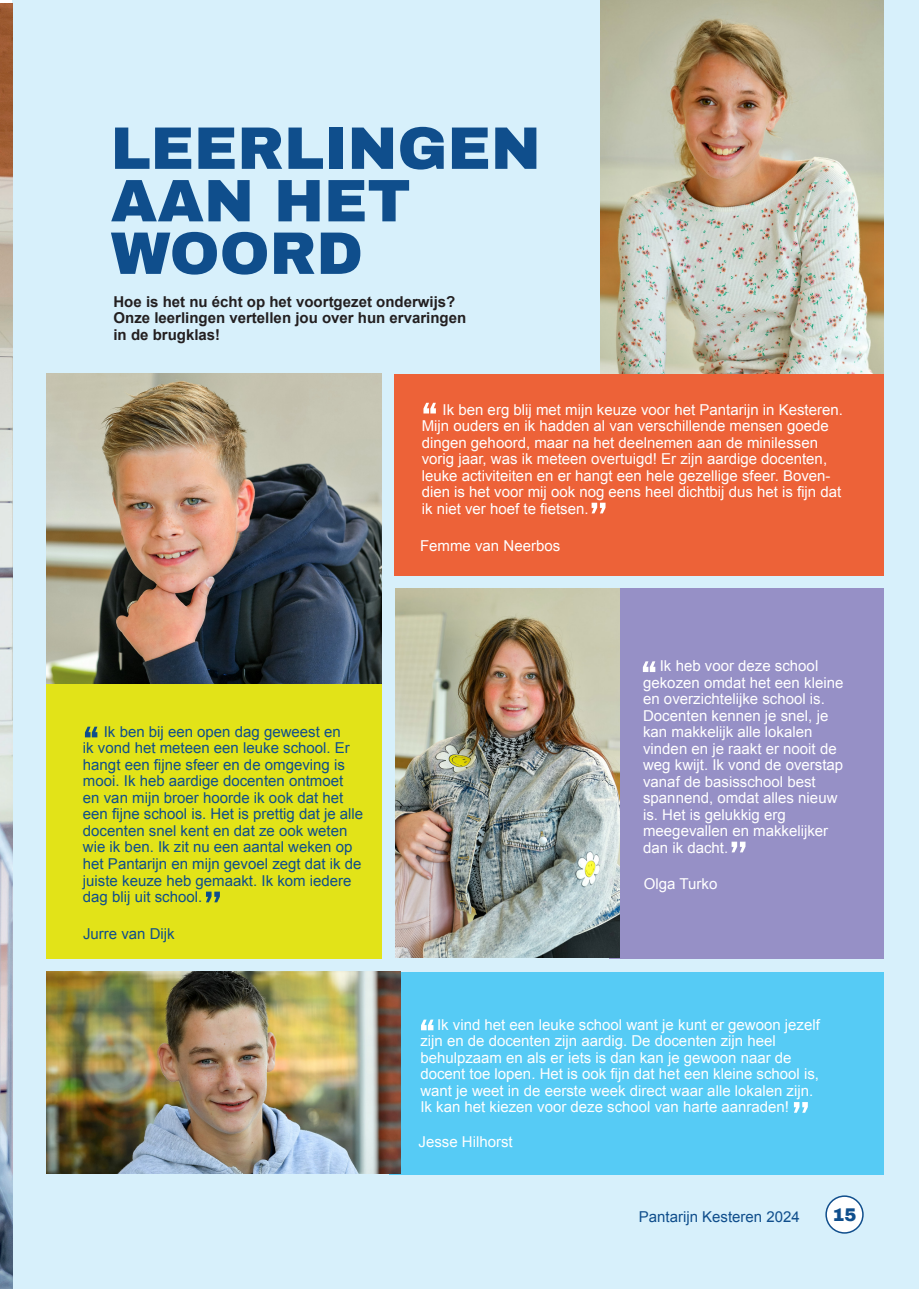
<style>
.page{position:relative;width:919px;height:1289px;background:#fff}
.page>*{position:absolute;margin:0;border:0;box-sizing:border-box;transform-origin:0 0}
.t1{font:900 60px/52.5px "Archivo";color:#0f4e8c}
.t2{font:900 18px "Archivo";color:#0f4e8c}
.t3{font:15px/16.5px "Arial";color:#fff}
.t4{font:15px/16.5px "Arial";color:#0f4e8c}
.t5{font:700 15px/16.5px "Arial";color:#231f20}
</style>
<div class="page">
<div style="left:13px;top:0;width:905px;height:1288px;background:#d7f0fb"></div>
<div style="left:46px;top:684px;width:336px;height:274px;background:#e2e318"></div>
<svg style="left:278px;top:683px;width:64px;height:1px"></svg>
<div style="left:389px;top:971px;width:494px;height:203px;background:#56cbf5"></div>
<div style="left:609px;top:588px;width:274px;height:370px;background:#9690c6"></div>
<svg style="left:619px;top:614px;width:1px;height:63px"></svg>
<div style="left:394px;top:374px;width:489px;height:201px;background:#ed6238"></div>
<svg style="left:423px;top:403px;width:13px;height:10px"></svg>
<svg style="left:591px;top:502px;width:14px;height:11px"></svg>
<svg style="left:642px;top:661px;width:13px;height:11px"></svg>
<svg style="left:731px;top:841px;width:14px;height:11px"></svg>
<svg style="left:85px;top:726px;width:12px;height:11px"></svg>
<svg style="left:206px;top:891px;width:14px;height:11px"></svg>
<svg style="left:793px;top:1102px;width:14px;height:10px"></svg>
<svg style="left:421px;top:1019px;width:12px;height:11px"></svg>
<img style="left:600px;top:0;width:283px;height:374px">
<img style="left:46px;top:373px;width:335px;height:310px">
<img style="left:46px;top:971px;width:354px;height:202px">
<img style="left:396px;top:588px;width:223px;height:369px">
<img style="left:0;top:3px;width:13px;height:1285px">
<div style="left:826px;top:1196px;width:36px;height:36px;background:#fff;border-radius:50%"></div>
<div style="left:825px;top:1195px;width:38px;height:38px;border:2px solid #0f4e8c;border-radius:50%"></div>
<h1 class="t1" style="left:111px;top:122px;width:431px">LEERLINGEN<br>AAN HET<br>WOORD</h1>
<p class="t5" style="left:113px;top:294px;width:354px">Hoe is het nu écht op het voortgezet onderwijs?<br>Onze leerlingen vertellen jou over hun ervaringen in de brugklas!</p>
<p class="t4" style="left:83px;top:723px;width:282px;text-indent:21px">Ik ben bij een open dag geweest en<br>ik vond het meteen een leuke school. Er hangt een fijne sfeer en de omgeving is mooi. Ik heb aardige docenten ontmoet en van mijn broer hoorde ik ook dat het een fijne school is. Het is prettig dat je alle docenten snel kent en dat ze ook weten wie ik ben. Ik zit nu een aantal weken op het Pantarijn en mijn gevoel zegt dat ik de juiste keuze heb gemaakt. Ik kom iedere dag blij uit school.</p>
<p class="t4" style="left:83px;top:926px;width:93px">Jurre van Dijk</p>
<p class="t3" style="left:421px;top:401px;width:423px;text-indent:21px">Ik ben erg blij met mijn keuze voor het Pantarijn in Kesteren.<br>Mijn ouders en ik hadden al van verschillende mensen goede dingen gehoord, maar na het deelnemen aan de minilessen vorig jaar, was ik meteen overtuigd! Er zijn aardige docenten, leuke activiteiten en er hangt een hele gezellige sfeer. Boven&shy;dien is het voor mij ook nog eens heel dichtbij dus het is fijn dat ik niet ver hoef te fietsen.</p>
<p class="t3" style="left:420px;top:538px;width:142px">Femme van Neerbos</p>
<p class="t3" style="left:643px;top:657px;width:202px;text-indent:17px">Ik heb voor deze school gekozen omdat het een kleine en overzichtelijke school is.<br>Docenten kennen je snel, je kan makkelijk alle lokalen vinden en je raakt er nooit de weg kwijt. Ik vond de overstap vanaf de basisschool best spannend, omdat alles nieuw is. Het is gelukkig erg meegevallen en makkelijker dan ik dacht.</p>
<p class="t3" style="left:644px;top:875px;width:75px">Olga Turko</p>
<p class="t3" style="left:420px;top:1016px;width:401px;text-indent:17px">Ik vind het een leuke school want je kunt er gewoon jezelf zijn en de docenten zijn aardig. De docenten zijn heel behulpzaam en als er iets is dan kan je gewoon naar de docent toe lopen. Het is ook fijn dat het een kleine school is, want je weet in de eerste week direct waar alle lokalen zijn.<br>Ik kan het kiezen voor deze school van harte aanraden!</p>
<p class="t3" style="left:418px;top:1133px;width:96px">Jesse Hilhorst</p>
<p class="t4" style="left:638px;top:1208px;width:162px">Pantarijn Kesteren 2024</p>
<p class="t2" style="left:832px;top:1204px;width:26px">15</p>
</div>
